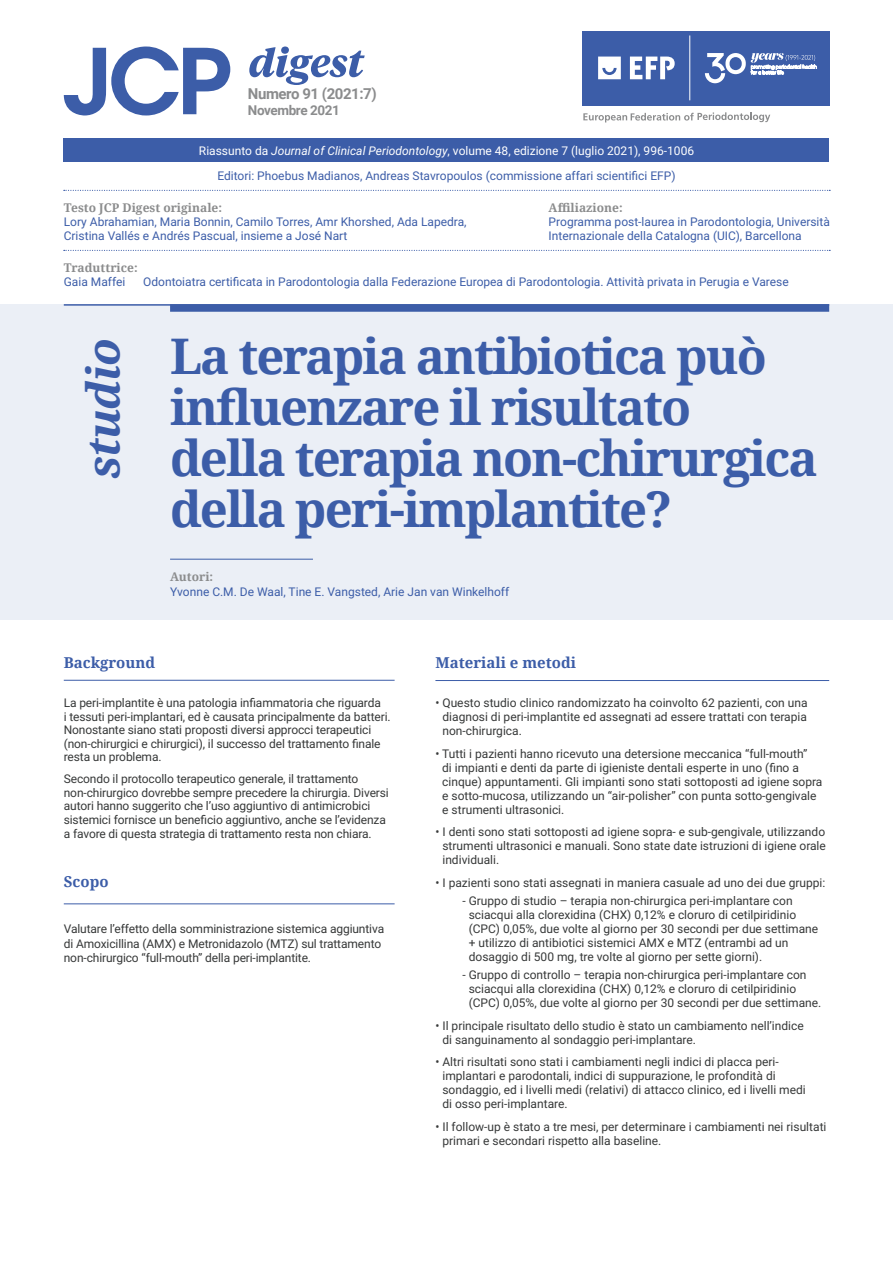
<style>
.page{position:relative;width:893px;height:1263px;background:#fff}
.page>*{position:absolute;margin:0;border:0;box-sizing:border-box;transform-origin:0 0}
.t1{font:700 49.05px/50.8px "Noto Serif";letter-spacing:-.04em;color:#3c5da8}
.t2{font:italic 700 45px "Noto Serif";letter-spacing:-.02em;color:#3c5da8}
.t3{font:700 15px "Noto Serif";color:#3c5da8}
.t4{font:700 15px "Roboto";letter-spacing:-.03em;color:#8b8c8d}
.t5{font:700 13.5px "Roboto";letter-spacing:-.03em;color:#8b8c8d}
.t6{font:12px/14px "Roboto";color:#363838}
.t7{font:12px/14.4px "Roboto";color:#3c5da8}
.t8{font:12px "Roboto";color:#fff}
.t9{font:700 12px "Noto Serif";color:#8b8c8d}
.s1{font-style:italic}
</style>
<div class="page">
<div style="left:64px;top:139px;width:765px;height:23px;background:#3c5da8"></div>
<svg style="left:64px;top:47px;width:166px;height:68px"></svg>
<svg style="left:249px;top:47px;width:116px;height:38px"></svg>
<div style="left:0;top:304px;width:893px;height:316px;background:#ebeff6"></div>
<hr style="left:64px;top:304px;width:765px;height:2px;background:#3c5da8">
<div style="left:170px;top:304px;width:659px;height:8px;background:#3c5da8"></div>
<hr style="left:170px;top:559px;width:143px;height:1px;background:#3c5da8">
<hr style="left:64px;top:680px;width:331px;height:1px;background:#3c5da8">
<hr style="left:64px;top:903px;width:331px;height:1px;background:#3c5da8">
<hr style="left:435px;top:680px;width:394px;height:1px;background:#3c5da8">
<svg style="left:64px;top:190px;width:766px;height:1px"></svg>
<svg style="left:583px;top:112px;width:187px;height:10px"></svg>
<div style="left:582px;top:31px;width:248px;height:75px;background:#3c5da8"></div>
<svg style="left:704px;top:53px;width:113px;height:31px"></svg>
<svg style="left:598px;top:56px;width:77px;height:24px"></svg>
<hr style="left:689px;top:35px;width:1px;height:65px;background:#fff">
<svg style="left:64px;top:250px;width:766px;height:1px"></svg>
<p class="t4" style="left:248px;top:83px;width:130px">Numero 91 (2021:7)</p>
<p class="t5" style="left:248px;top:101px;width:93px">Novembre 2021</p>
<p class="t8" style="left:199px;top:142px;width:497px">Riassunto da <span class="s1">Journal of Clinical Periodontology</span>, volume 48, edizione 7 (luglio 2021), 996-1006</p>
<p class="t7" style="left:217px;top:168px;width:460px">Editori: Phoebus Madianos, Andreas Stavropoulos (commissione affari scientifici EFP)</p>
<p class="t9" style="left:64px;top:199px;width:160px">Testo JCP Digest originale:</p>
<p class="t7" style="left:64px;top:214px;width:404px">Lory Abrahamian, Maria Bonnin, Camilo Torres, Amr Khorshed, Ada Lapedra,<br>Cristina Vallés e Andrés Pascual, insieme a José Nart</p>
<p class="t9" style="left:549px;top:199px;width:75px">Affiliazione:</p>
<p class="t7" style="left:549px;top:214px;width:283px">Programma post-laurea in Parodontologia, Università<br>Internazionale della Catalogna (UIC), Barcellona</p>
<p class="t9" style="left:64px;top:259px;width:75px">Traduttrice:</p>
<p class="t7" style="left:64px;top:275px;width:63px">Gaia Maffei</p>
<p class="t7" style="left:143px;top:275px;width:647px">Odontoiatra certificata in Parodontologia dalla Federazione Europea di Parodontologia. Attività privata in Perugia e Varese</p>
<p class="t2" style="left:72px;top:479px;width:143px;rotate:-90deg">studio</p>
<p class="t1" style="left:170px;top:330px;width:649px">La terapia antibiotica può influenzare il risultato della terapia non-chirurgica della peri-implantite?</p>
<p class="t9" style="left:170px;top:569px;width:45px">Autori:</p>
<p class="t7" style="left:170px;top:584px;width:341px">Yvonne C.M. De Waal, Tine E. Vangsted, Arie Jan van Winkelhoff</p>
<p class="t3" style="left:64px;top:652px;width:93px">Background</p>
<p class="t6" style="left:64px;top:696px;width:328px;line-height:13.5px">La peri-implantite è una patologia infiammatoria che riguarda<br>i tessuti peri-implantari, ed è causata principalmente da batteri.<br>Nonostante siano stati proposti diversi approcci terapeutici (non-chirurgici e chirurgici), il successo del trattamento finale resta un problema.</p>
<p class="t6" style="left:64px;top:771px;width:327px">Secondo il protocollo terapeutico generale, il trattamento non-chirurgico dovrebbe sempre precedere la chirurgia. Diversi autori hanno suggerito che l’uso aggiuntivo di antimicrobici sistemici fornisce un beneficio aggiuntivo, anche se l’evidenza a favore di questa strategia di trattamento resta non chiara.</p>
<p class="t3" style="left:64px;top:871px;width:46px">Scopo</p>
<p class="t6" style="left:64px;top:921px;width:322px;line-height:14.4px">Valutare l’effetto della somministrazione sistemica aggiuntiva di Amoxicillina (AMX) e Metronidazolo (MTZ) sul trattamento non-chirurgico “full-mouth” della peri-implantite.</p>
<p class="t3" style="left:435px;top:652px;width:142px">Materiali e metodi</p>
<p class="t6" style="left:442px;top:695px;width:367px;text-align:justify;text-indent:-7px">• Questo studio clinico randomizzato ha coinvolto 62 pazienti, con una diagnosi di peri-implantite ed assegnati ad essere trattati con terapia non-chirurgica.</p>
<p class="t6" style="left:442px;top:746px;width:382px;text-indent:-7px">• Tutti i pazienti hanno ricevuto una detersione meccanica “full-mouth”<br>di impianti e denti da parte di igieniste dentali esperte in uno (fino a cinque) appuntamenti. Gli impianti sono stati sottoposti ad igiene sopra e sotto-mucosa, utilizzando un “air-polisher” con punta sotto-gengivale e strumenti ultrasonici.</p>
<p class="t6" style="left:442px;top:824px;width:385px;text-align:justify;text-indent:-7px">• I denti sono stati sottoposti ad igiene sopra- e sub-gengivale, utilizzando strumenti ultrasonici e manuali. Sono state date istruzioni di igiene orale individuali.</p>
<p class="t6" style="left:435px;top:875px;width:391px">• I pazienti sono stati assegnati in maniera casuale ad uno dei due gruppi:</p>
<p class="t6" style="left:469px;top:893px;width:351px;text-indent:-6px">- Gruppo di studio – terapia non-chirurgica peri-implantare con sciacqui alla clorexidina (CHX) 0,12% e cloruro di cetilpiridinio (CPC) 0,05%, due volte al giorno per 30 secondi per due settimane + utilizzo di antibiotici sistemici AMX e MTZ (entrambi ad un dosaggio di 500 mg, tre volte al giorno per sette giorni).</p>
<p class="t6" style="left:469px;top:967px;width:354px;text-indent:-6px">- Gruppo di controllo – terapia non-chirurgica peri-implantare con sciacqui alla clorexidina (CHX) 0,12% e cloruro di cetilpiridinio (CPC) 0,05%, due volte al giorno per 30 secondi per due settimane.</p>
<p class="t6" style="left:442px;top:1018px;width:363px;text-indent:-7px">• Il principale risultato dello studio è stato un cambiamento nell’indice di sanguinamento al sondaggio peri-implantare.</p>
<p class="t6" style="left:442px;top:1055px;width:365px;text-indent:-7px">• Altri risultati sono stati i cambiamenti negli indici di placca peri&shy;implantari e parodontali, indici di suppurazione, le profondità di sondaggio, ed i livelli medi (relativi) di attacco clinico, ed i livelli medi di osso peri-implantare.</p>
<p class="t6" style="left:442px;top:1119px;width:386px;text-indent:-7px">• Il follow-up è stato a tre mesi, per determinare i cambiamenti nei risultati primari e secondari rispetto alla baseline.</p>
</div>
